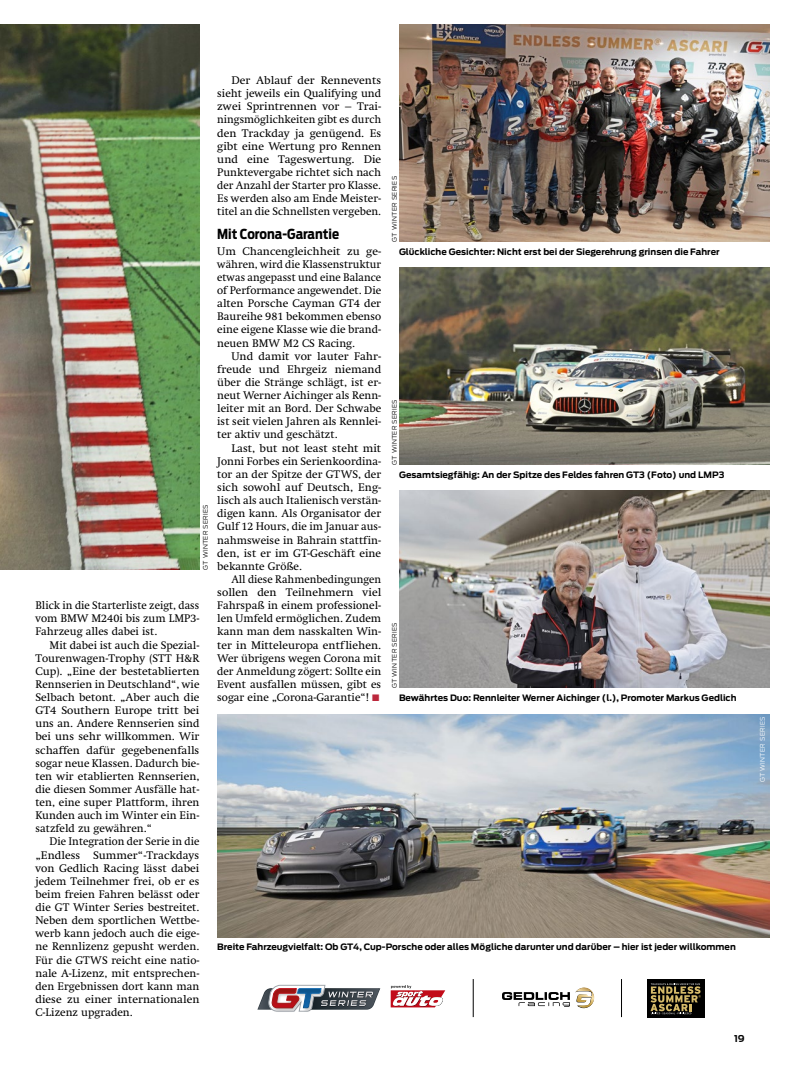
<style>
.page{position:relative;width:798px;height:1081px;background:#fff}
.page>*{position:absolute;margin:0;border:0;box-sizing:border-box;transform-origin:0 0}
.t1{font:700 13.75px "Antenna Condensed";color:#000}
.t2{font:11.25px/13.1px "Swift LT Std";color:#000;text-align:justify}
.t3{font:700 9.38px "Antenna";color:#000}
.t4{font:700 8.75px "Antenna";color:#000}
.t5{font:300 6.25px "Antenna";letter-spacing:.05em;color:#000}
.t6{font:300 6.25px "Antenna";letter-spacing:.05em;color:#fff}
.s1{color:#bc273c}
</style>
<div class="page">
<img style="left:217px;top:714px;width:552px;height:223px">
<img style="left:0;top:25px;width:199px;height:545px">
<div style="left:646px;top:979px;width:58px;height:38px;background:#000"></div>
<svg style="left:650px;top:983px;width:50px;height:31px"></svg>
<svg style="left:575px;top:987px;width:19px;height:21px"></svg>
<svg style="left:502px;top:992px;width:67px;height:15px"></svg>
<svg style="left:257px;top:984px;width:124px;height:28px"></svg>
<svg style="left:390px;top:985px;width:55px;height:22px"></svg>
<hr style="left:621px;top:979px;width:1px;height:38px;background:#000">
<hr style="left:472px;top:979px;width:1px;height:38px;background:#000">
<img style="left:399px;top:268px;width:370px;height:197px">
<img style="left:399px;top:25px;width:370px;height:216px">
<img style="left:399px;top:491px;width:370px;height:197px">
<p class="t5" style="left:202px;top:570px;width:67px;rotate:-90deg">GT WINTER SERIES</p>
<p class="t2" style="left:35px;top:599px;width:165px">Blick in die Starterliste zeigt, dass vom BMW M240i bis zum LMP3- Fahrzeug alles dabei ist.</p>
<p class="t2" style="left:35px;top:638px;width:165px;text-indent:14px">Mit dabei ist auch die Spezial-Tourenwagen-Trophy (STT H&amp;R Cup). „Eine der bestetablierten Rennserien in Deutschland“, wie Selbach betont. „Aber auch die GT4 Southern Europe tritt bei uns an. Andere Rennserien sind bei uns sehr willkommen. Wir schaffen dafür gegebenenfalls sogar neue Klassen. Dadurch bie&shy;ten wir etablierten Rennserien, die diesen Sommer Ausfälle hat&shy;ten, eine super Plattform, ihren Kunden auch im Winter ein Ein&shy;satzfeld zu gewähren.“</p>
<p class="t2" style="left:35px;top:835px;width:165px;text-indent:14px">Die Integration der Serie in die „Endless Summer“-Trackdays von Gedlich Racing lässt dabei jedem Teilnehmer frei, ob er es beim freien Fahren belässt oder die GT Winter Series bestreitet.<br>Neben dem sportlichen Wettbe&shy;werb kann jedoch auch die eige&shy;ne Rennlizenz gepusht werden.<br>Für die GTWS reicht eine natio&shy;nale A-Lizenz, mit entsprechen&shy;den Ergebnissen dort kann man diese zu einer internationalen C-Lizenz upgraden.</p>
<p class="t2" style="left:217px;top:74px;width:165px;text-indent:14px">Der Ablauf der Rennevents sieht jeweils ein Qualifying und zwei Sprintrennen vor – Trai&shy;ningsmöglichkeiten gibt es durch den Trackday ja genügend. Es gibt eine Wertung pro Rennen und eine Tageswertung. Die Punktevergabe richtet sich nach der Anzahl der Starter pro Klasse.<br>Es werden also am Ende Meister&shy;titel an die Schnellsten vergeben.</p>
<p class="t1" style="left:217px;top:225px;width:123px">Mit Corona-Garantie</p>
<p class="t2" style="left:217px;top:244px;width:165px">Um Chancengleichheit zu ge&shy;währen, wird die Klassenstruktur etwas angepasst und eine Balance of Performance angewendet. Die alten Porsche Cayman GT4 der Baureihe 981 bekommen ebenso eine eigene Klasse wie die brand&shy;neuen BMW M2 CS Racing.</p>
<p class="t2" style="left:217px;top:349px;width:165px;text-indent:14px">Und damit vor lauter Fahr&shy;freude und Ehrgeiz niemand über die Stränge schlägt, ist er&shy;neut Werner Aichinger als Renn&shy;leiter mit an Bord. Der Schwabe ist seit vielen Jahren als Rennlei&shy;ter aktiv und geschätzt.</p>
<p class="t2" style="left:217px;top:441px;width:165px;text-indent:14px">Last, but not least steht mit Jonni Forbes ein Serienkoordina&shy;tor an der Spitze der GTWS, der sich sowohl auf Deutsch, Eng&shy;lisch als auch Italienisch verstän&shy;digen kann. Als Organisator der Gulf 12 Hours, die im Januar aus&shy;nahmsweise in Bahrain stattfin&shy;den, ist er im GT-Geschäft eine bekannte Größe.</p>
<p class="t2" style="left:217px;top:573px;width:165px;text-indent:14px">All diese Rahmenbedingungen sollen den Teilnehmern viel Fahrspaß in einem professionel&shy;len Umfeld ermöglichen. Zudem kann man dem nasskalten Win&shy;ter in Mitteleuropa entfliehen.<br>Wer übrigens wegen Corona mit der Anmeldung zögert: Sollte ein Event ausfallen müssen, gibt es sogar eine „Corona-Garantie“! <span class="s1">■</span></p>
<p class="t5" style="left:390px;top:241px;width:67px;rotate:-90deg">GT WINTER SERIES</p>
<p class="t4" style="left:399px;top:246px;width:322px">Glückliche Gesichter: Nicht erst bei der Siegerehrung grinsen die Fahrer</p>
<p class="t5" style="left:390px;top:465px;width:67px;rotate:-90deg">GT WINTER SERIES</p>
<p class="t4" style="left:399px;top:469px;width:327px">Gesamtsiegfähig: An der Spitze des Feldes fahren GT3 (Foto) und LMP3</p>
<p class="t5" style="left:390px;top:688px;width:67px;rotate:-90deg">GT WINTER SERIES</p>
<p class="t4" style="left:399px;top:692px;width:339px">Bewährtes Duo: Rennleiter Werner Aichinger (l.), Promoter Markus Gedlich</p>
<p class="t4" style="left:217px;top:942px;width:520px">Breite Fahrzeugvielfalt: Ob GT4, Cup-Porsche oder alles Mögliche darunter und darüber – hier ist jeder willkommen</p>
<p class="t3" style="left:733px;top:1033px;width:12px">19</p>
<p class="t6" style="left:758px;top:782px;width:67px;rotate:-90deg">GT WINTER SERIES</p>
</div>
